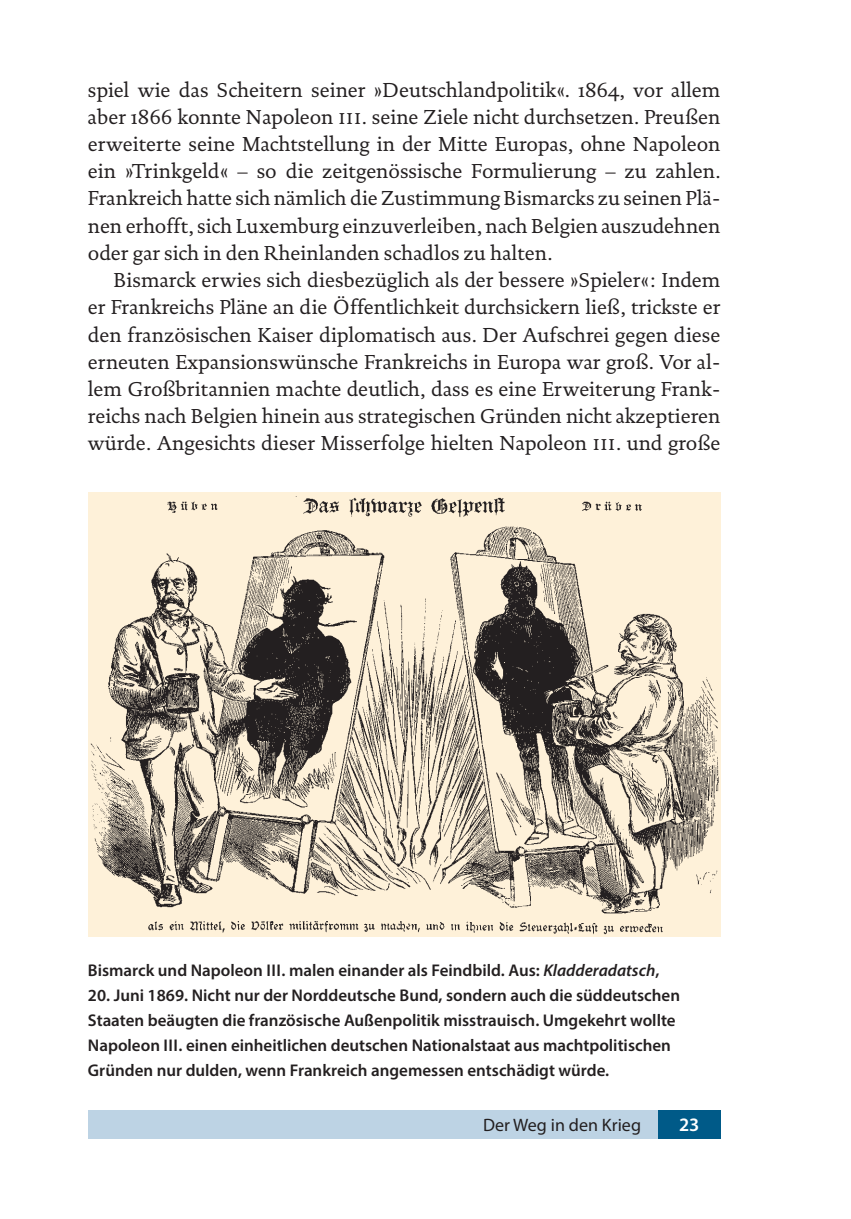
<style>
.page{position:relative;width:851px;height:1219px;background:#fff}
.page>*{position:absolute;margin:0;border:0;box-sizing:border-box;transform-origin:0 0}
.t1{font:20.4px/27.2px "Documenta 130408";color:#231f20;text-align:justify}
.t2{font:600 19px "Myriad Pro";color:#fff}
.t3{font:18px "Myriad Pro";color:#231f20}
.t4{font:600 17px/25px "Myriad Pro";color:#231f20}
.s1{font-style:italic}
</style>
<div class="page">
<div style="left:88px;top:1110px;width:632px;height:28px;background:#bdd3e4"></div>
<div style="left:658px;top:1110px;width:62px;height:28px;background:#005a88"></div>
<img style="left:88px;top:496px;width:632px;height:440px">
<p class="t1" style="left:88px;top:75px;width:634px">spiel wie das Scheitern seiner »Deutschlandpolitik«. 1864, vor allem aber 1866 konnte Napoleon III. seine Ziele nicht durchsetzen. Preußen erweiterte seine Machtstellung in der Mitte Europas, ohne Napoleon ein »Trinkgeld« – so die zeitgenössische Formulierung – zu zahlen.<br>Frankreich hatte sich nämlich die Zustimmung Bismarcks zu seinen Plä&shy;nen erhofft, sich Luxemburg einzuverleiben, nach Belgien auszudehnen oder gar sich in den Rheinlanden schadlos zu halten.</p>
<p class="t1" style="left:88px;top:266px;width:634px;text-indent:26px">Bismarck erwies sich diesbezüglich als der bessere »Spieler«: Indem er Frankreichs Pläne an die Öffentlichkeit durchsickern ließ, trickste er den französischen Kaiser diplomatisch aus. Der Aufschrei gegen diese erneuten Expansionswünsche Frankreichs in Europa war groß. Vor al&shy;lem Großbritannien machte deutlich, dass es eine Erweiterung Frank&shy;reichs nach Belgien hinein aus strategischen Gründen nicht akzeptieren würde. Angesichts dieser Misserfolge hielten Napoleon III. und große</p>
<p class="t4" style="left:88px;top:957px;width:573px">Bismarck und Napoleon III. malen einander als Feindbild. Aus: <span class="s1">Kladderadatsch</span>,</p>
<p class="t4" style="left:88px;top:982px;width:593px">20. Juni 1869. Nicht nur der Norddeutsche Bund, sondern auch die süddeutschen Staaten beäugten die französische Außenpolitik misstrauisch. Umgekehrt wollte Napoleon III. einen einheitlichen deutschen Nationalstaat aus machtpolitischen Gründen nur dulden, wenn Frankreich angemessen entschädigt würde.</p>
<p class="t3" style="left:483px;top:1113px;width:159px">Der Weg in den Krieg</p>
<p class="t2" style="left:679px;top:1112px;width:22px">23</p>
</div>
